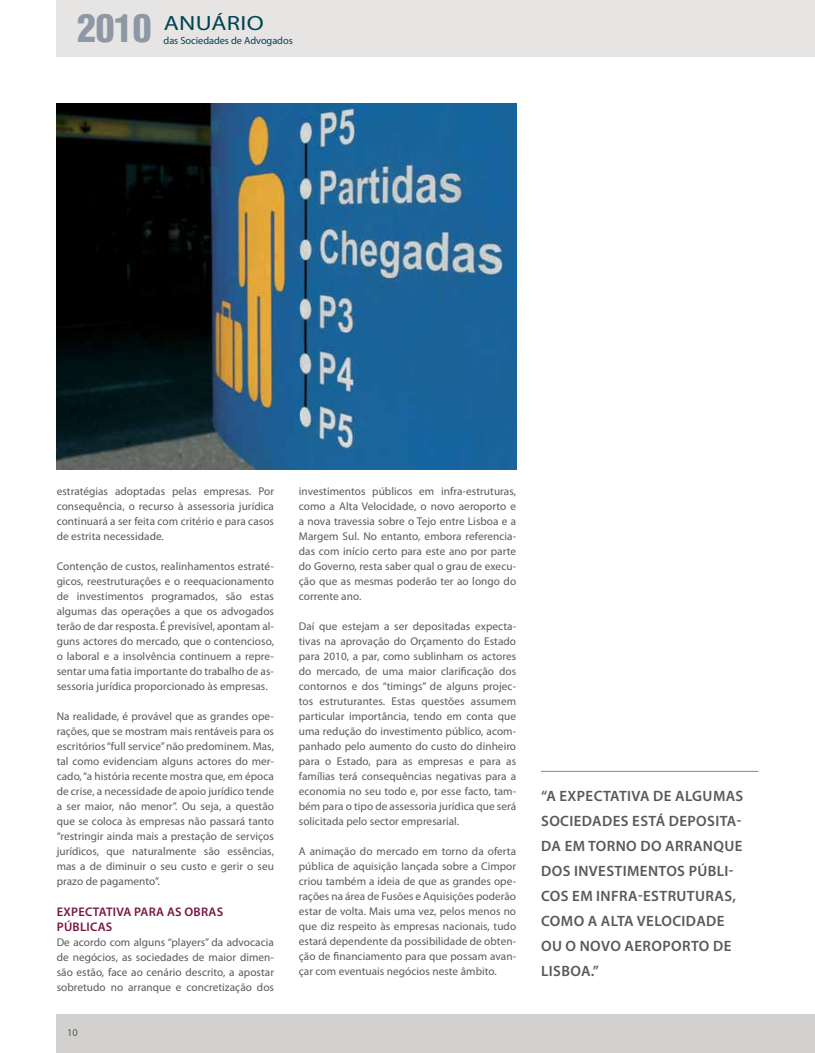
<style>
.page{position:relative;width:815px;height:1053px;background:#fff}
.page>*{position:absolute;margin:0;border:0;box-sizing:border-box;transform-origin:0 0}
.t1{font:900 condensed 37.5px "Helvetica";color:#8d98a4}
.t2{font:20.62px "Myriad Pro";letter-spacing:.015em;color:#014354;scale:1.2 1}
.t3{font:600 15px "Myriad Pro";letter-spacing:.025em;color:#58595b}
.t4{font:600 12.5px "Myriad Pro";letter-spacing:.02em;color:#791544}
.t5{font:11.25px/15px "Myriad Pro";letter-spacing:.005em;color:#58595b;text-align:justify}
.t6{font:10.38px "Myriad Pro";color:#014354}
.t7{font:10.38px "Myriad Pro";color:#58595b}
</style>
<div class="page">
<div style="left:57px;top:0;width:758px;height:57px;background:#e6e5e4"></div>
<div style="left:57px;top:1013px;width:758px;height:39px;background:#d2d1cf"></div>
<hr style="left:541px;top:771px;width:217px;height:1px;background:#778694">
<img style="left:57px;top:104px;width:459px;height:365px">
<h1 class="t1" style="left:77px;top:5px;width:76px">2010</h1>
<h2 class="t2" style="left:164px;top:10px;width:85px">anuário</h2>
<p class="t6" style="left:164px;top:34px;width:131px">das Sociedades de Advogados</p>
<p class="t5" style="left:57px;top:484px;width:219px">estratégias adoptadas pelas empresas. Por consequência, o recurso à assessoria jurídica continuará a ser feita com critério e para casos de estrita necessidade.</p>
<p class="t5" style="left:57px;top:559px;width:219px">Contenção de custos, realinhamentos estraté&shy;gicos, reestruturações e o reequacionamento de investimentos programados, são estas algumas das operações a que os advogados terão de dar resposta. É previsível, apontam al&shy;guns actores do mercado, que o contencioso, o laboral e a insolvência continuem a repre&shy;sentar uma fatia importante do trabalho de as&shy;sessoria jurídica proporcionado às empresas.</p>
<p class="t5" style="left:57px;top:709px;width:219px">Na realidade, é provável que as grandes ope&shy;rações, que se mostram mais rentáveis para os escritórios “full service” não predominem. Mas, tal como evidenciam alguns actores do mer&shy;cado, “a história recente mostra que, em época de crise, a necessidade de apoio jurídico tende a ser maior, não menor”. Ou seja, a questão que se coloca às empresas não passará tanto “restringir ainda mais a prestação de serviços jurídicos, que naturalmente são essências, mas a de diminuir o seu custo e gerir o seu prazo de pagamento”.</p>
<p class="t4" style="left:57px;top:903px;width:30px">EXPECTATIVA</p>
<p class="t4" style="left:134px;top:903px;width:16px">PARA</p>
<p class="t4" style="left:167px;top:903px;width:35px">AS OBRAS</p>
<p class="t4" style="left:57px;top:918px;width:24px">PÚBLICAS</p>
<p class="t5" style="left:57px;top:934px;width:219px">De acordo com alguns “players” da advocacia de negócios, as sociedades de maior dimen&shy;são estão, face ao cenário descrito, a apostar sobretudo no arranque e concretização dos</p>
<p class="t7" style="left:67px;top:1025px;width:12px">10</p>
<p class="t5" style="left:299px;top:484px;width:219px">investimentos públicos em infra-estruturas, como a Alta Velocidade, o novo aeroporto e a nova travessia sobre o Tejo entre Lisboa e a Margem Sul. No entanto, embora referencia&shy;das com início certo para este ano por parte do Governo, resta saber qual o grau de execu&shy;ção que as mesmas poderão ter ao longo do corrente ano.</p>
<p class="t5" style="left:299px;top:619px;width:219px">Daí que estejam a ser depositadas expecta&shy;tivas na aprovação do Orçamento do Estado para 2010, a par, como sublinham os actores do mercado, de uma maior clarificação dos contornos e dos “timings” de alguns projec&shy;tos estruturantes. Estas questões assumem particular importância, tendo em conta que uma redução do investimento público, acom&shy;panhado pelo aumento do custo do dinheiro para o Estado, para as empresas e para as famílias terá consequências negativas para a economia no seu todo e, por esse facto, tam&shy;bém para o tipo de assessoria jurídica que será solicitada pelo sector empresarial.</p>
<p class="t5" style="left:299px;top:843px;width:219px">A animação do mercado em torno da oferta pública de aquisição lançada sobre a Cimpor criou também a ideia de que as grandes ope&shy;rações na área de Fusões e Aquisições poderão estar de volta. Mais uma vez, pelos menos no que diz respeito às empresas nacionais, tudo estará dependente da possibilidade de obten&shy;ção de financiamento para que possam avan&shy;çar com eventuais negócios neste âmbito.</p>
<h3 class="t3" style="left:541px;top:785px;width:54px">“A EXPECTATIVA</h3>
<h3 class="t3" style="left:653px;top:785px;width:32px">DE ALG</h3>
<h3 class="t3" style="left:703px;top:785px;width:33px">UMAS</h3>
<h3 class="t3" style="left:541px;top:810px;width:10px">SOCIEDADES</h3>
<h3 class="t3" style="left:632px;top:810px;width:9px">ESTÁ</h3>
<h3 class="t3" style="left:669px;top:810px;width:37px">DEPOSITA</h3>
<h3 class="t3" style="left:737px;top:810px;width:6px">-</h3>
<h3 class="t3" style="left:541px;top:835px;width:58px">DA EM TORNO</h3>
<h3 class="t3" style="left:640px;top:835px;width:36px">DO ARRAN</h3>
<h3 class="t3" style="left:713px;top:835px;width:29px">QUE</h3>
<h3 class="t3" style="left:541px;top:860px;width:11px">DOS</h3>
<h3 class="t3" style="left:574px;top:860px;width:9px">INVESTI</h3>
<h3 class="t3" style="left:627px;top:860px;width:23px">MENTOS</h3>
<h3 class="t3" style="left:689px;top:860px;width:46px">PÚBLI-</h3>
<h3 class="t3" style="left:541px;top:885px;width:10px">COS</h3>
<h3 class="t3" style="left:572px;top:885px;width:34px">EM INFRA</h3>
<h3 class="t3" style="left:638px;top:885px;width:15px">-ESTR</h3>
<h3 class="t3" style="left:677px;top:885px;width:61px">UTURAS,</h3>
<h3 class="t3" style="left:541px;top:910px;width:78px">COMO A ALTA</h3>
<h3 class="t3" style="left:637px;top:910px;width:19px">VELOCIDADE</h3>
<h3 class="t3" style="left:541px;top:935px;width:50px">OU ONOVO</h3>
<h3 class="t3" style="left:625px;top:935px;width:11px">AERO</h3>
<h3 class="t3" style="left:662px;top:935px;width:20px">PORTO</h3>
<h3 class="t3" style="left:713px;top:935px;width:10px">DE</h3>
<h3 class="t3" style="left:541px;top:960px;width:17px">LISBOA</h3>
<h3 class="t3" style="left:591px;top:960px;width:9px">.”</h3>
</div>
